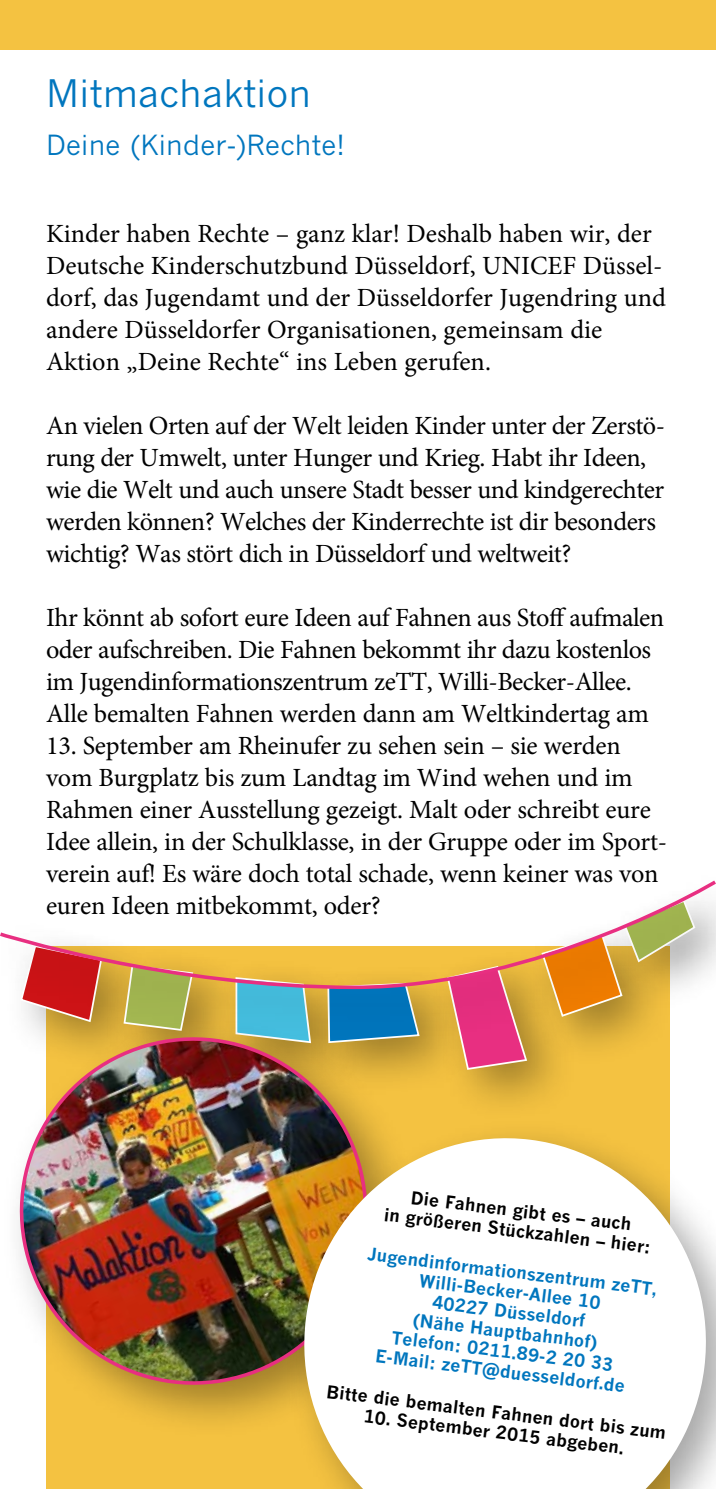
<style>
.page{position:relative;width:716px;height:1489px;background:#fff}
.page>*{position:absolute;margin:0;border:0;box-sizing:border-box;transform-origin:0 0}
.H3_Head{font:37.5px "News Gothic CE";letter-spacing:.01em;color:#0076be}
.H3_Head-2{font:27.5px "News Gothic CE";letter-spacing:.01em;color:#0076be}
.P_Text{font:26.25px/32px "Minion Pro";letter-spacing:-.01em;color:#000}
.P_Anmerkung_klein{font:700 17.5px/20px "News Gothic CE";color:#0076be;text-align:center}
.P_Anmerkung_klein-2{font:700 17.5px/20px "News Gothic CE";color:#000;text-align:center}
</style>
<div class="page">
<div style="left:46px;top:946px;width:624px;height:542px;background:#f4c241"></div>
<div style="left:0;top:0;width:716px;height:50px;background:#f4c241"></div>
<div style="left:429px;top:948px;width:150px;height:174px;background:#000;opacity:.35"></div>
<svg style="left:446px;top:1044px;width:82px;height:26px"></svg>
<div style="left:525px;top:918px;width:149px;height:150px;background:#000;opacity:.35"></div>
<div style="left:0;top:864px;width:716px;height:180px;background:#000;opacity:.35"></div>
<svg style="left:0;top:878px;width:716px;height:112px"></svg>
<hr style="left:715px;top:0;width:1px;height:50px;background:#a3b751">
<div style="left:0;top:1017px;width:422px;height:422px;background:#000;opacity:.35"></div>
<img style="left:2px;top:1019px;width:383px;height:383px">
<div style="left:284px;top:1118px;width:432px;height:370px;background:#000;opacity:.35"></div>
<svg style="left:292px;top:1126px;width:424px;height:362px;fill:#fff"></svg>
<h4 class="H3_Head" style="left:46px;top:71px;width:267px">Mitmachaktion</h4>
<h4 class="H3_Head-2" style="left:46px;top:128px;width:300px">Deine (Kinder-)Rechte!</h4>
<p class="P_Text" style="left:46px;top:217px;width:621px">Kinder haben Rechte – ganz klar! Deshalb haben wir, der Deutsche Kinderschutzbund Düsseldorf, UNICEF Düssel&shy;dorf, das Jugendamt und der Düsseldorfer Jugendring und andere Düsseldorfer Organisationen, gemeinsam die Aktion „Deine Rechte“ ins Leben gerufen.</p>
<p class="P_Text" style="left:46px;top:409px;width:620px">An vielen Orten auf der Welt leiden Kinder unter der Zerstö&shy;rung der Umwelt, unter Hunger und Krieg. Habt ihr Ideen, wie die Welt und auch unsere Stadt besser und kindgerechter werden können? Welches der Kinderrechte ist dir besonders wichtig? Was stört dich in Düsseldorf und weltweit?</p>
<p class="P_Text" style="left:46px;top:601px;width:619px">Ihr könnt ab sofort eure Ideen auf Fahnen aus Stoff aufmalen oder aufschreiben. Die Fahnen bekommt ihr dazu kostenlos im Jugendinformationszentrum zeTT, Willi-Becker-Allee.<br>Alle bemalten Fahnen werden dann am Weltkindertag am</p>
<p class="P_Text" style="left:46px;top:729px;width:622px">13. September am Rheinufer zu sehen sein – sie werden vom Burgplatz bis zum Landtag im Wind wehen und im Rahmen einer Ausstellung gezeigt. Malt oder schreibt eure Idee allein, in der Schulklasse, in der Gruppe oder im Sport&shy;verein auf! Es wäre doch total schade, wenn keiner was von euren Ideen mitbekommt, oder?</p>
<p class="P_Anmerkung_klein-2" style="left:388px;top:1183px;width:270px;rotate:7deg">Die Fahnen gibt es – auch<br>in größeren Stückzahlen – hier:</p>
<p class="P_Anmerkung_klein" style="left:369px;top:1243px;width:293px;rotate:7deg">Jugendinformationszentrum zeTT,<br>Willi-Becker-Allee 10<br>40227 Düsseldorf<br>(Nähe Hauptbahnhof)<br>Telefon: 0211.89-2 20 33<br>E-Mail: zeTT@duesseldorf.de</p>
<p class="P_Anmerkung_klein-2" style="left:328px;top:1380px;width:343px;rotate:7deg">Bitte die bemalten Fahnen dort bis zum</p>
<p class="P_Anmerkung_klein-2" style="left:365px;top:1405px;width:264px;rotate:7deg">10. September 2015 abgeben.</p>
</div>
